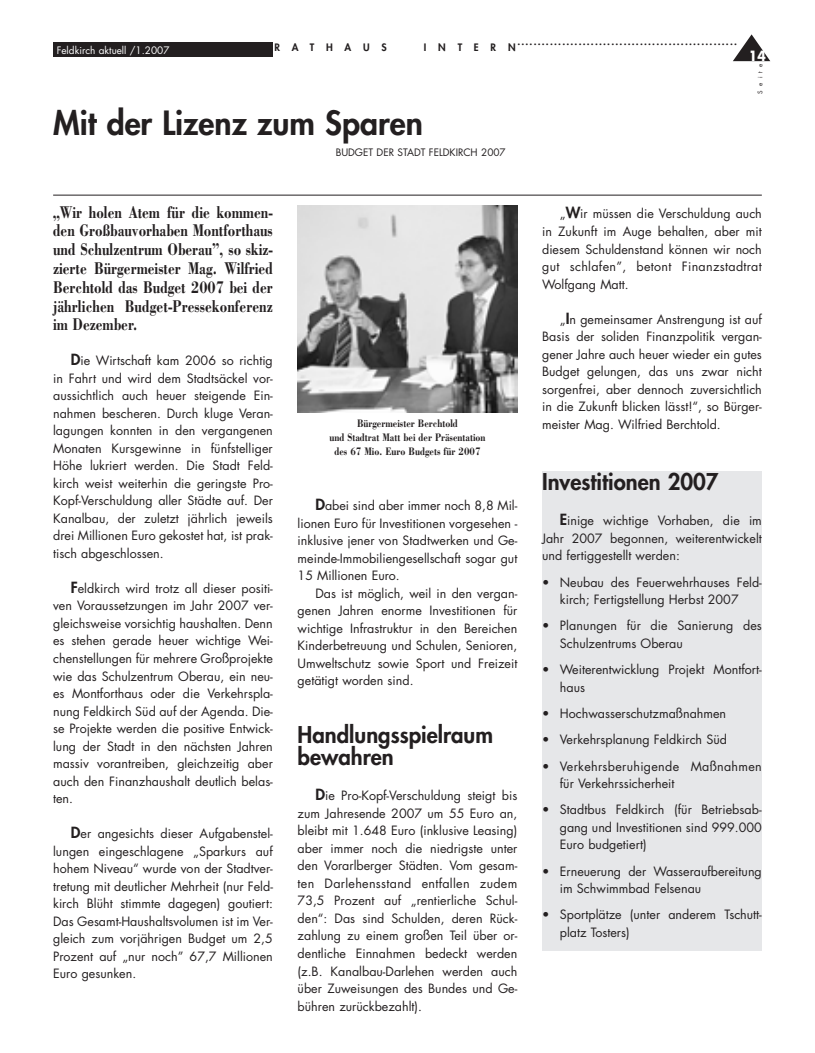
<style>
.page{position:relative;width:815px;height:1053px;background:#fff}
.page>*{position:absolute;margin:0;border:0;box-sizing:border-box;transform-origin:0 0}
.t1{font:800 32.5px "Futura";color:#231f20}
.t2{font:800 22.5px/22.5px "Futura";color:#231f20}
.t3{font:700 17.5px/18.8px "Bodoni";letter-spacing:.005em;color:#231f20;text-align:justify;scale:.77 1}
.t4{font:700 13.75px "Futura";color:#fff;scale:.9 1}
.t5{font:12.5px/17.5px "Futura";color:#231f20;text-align:justify}
.t6{font:12.5px/17.5px "Futura";letter-spacing:.025em;color:#231f20}
.t7{font:700 11.25px/13.8px "Bodoni";color:#231f20;text-align:center;scale:.8 1}
.t8{font:800 10px "Futura";letter-spacing:1.18em;color:#231f20}
.t9{font:10px "Futura";color:#231f20}
.t10{font:10px "Futura";color:#fff}
.t11{font:6.25px "Futura";letter-spacing:.675em;color:#231f20}
.s1{font-weight:800;font-size:15px}
</style>
<div class="page">
<div style="left:53px;top:43px;width:220px;height:14px;background:#231f20"></div>
<hr style="left:53px;top:195px;width:709px;height:1px;background:#231f20">
<svg style="left:733px;top:34px;width:37px;height:27px"></svg>
<div style="left:542px;top:471px;width:220px;height:479px;background:#e6e7e9"></div>
<img style="left:298px;top:206px;width:219px;height:206px">
<p class="t10" style="left:57px;top:45px;width:114px">Feldkirch aktuell /1.2007</p>
<p class="t8" style="left:275px;top:43px;width:114px">RATHAUS</p>
<p class="t8" style="left:424px;top:43px;width:93px">INTERN</p>
<p class="t8" style="left:517px;top:36px;width:221px">......................................................</p>
<h1 class="t1" style="left:53px;top:107px;width:371px">Mit der Lizenz zum Sparen</h1>
<p class="t9" style="left:336px;top:148px;width:172px">BUDGET DER STADT FELDKIRCH 2007</p>
<p class="t4" style="left:749px;top:50px;width:20px">14</p>
<p class="t11" style="left:757px;top:94px;width:32px;rotate:-90deg">Seite</p>
<h3 class="t3" style="left:53px;top:202px;width:287px">„Wir holen Atem für die kommen&shy;den Großbauvorhaben Montforthaus und Schulzentrum Oberau”, so skiz&shy;zierte Bürgermeister Mag. Wilfried Berchtold das Budget 2007 bei der jährlichen Budget-Pressekonferenz im Dezember.</h3>
<p class="t5" style="left:53px;top:353px;width:221px;text-indent:18px"><span class="s1">D</span>ie Wirtschaft kam 2006 so richtig in Fahrt und wird dem Stadtsäckel vor&shy;aussichtlich auch heuer steigende Ein&shy;nahmen bescheren. Durch kluge Veran&shy;lagungen konnten in den vergangenen Monaten Kursgewinne in fünfstelliger Höhe lukriert werden. Die Stadt Feld&shy;kirch weist weiterhin die geringste Pro-Kopf-Verschuldung aller Städte auf. Der Kanalbau, der zuletzt jährlich jeweils drei Millionen Euro gekostet hat, ist prak&shy;tisch abgeschlossen.</p>
<p class="t5" style="left:53px;top:580px;width:221px;text-indent:18px"><span class="s1">F</span>eldkirch wird trotz all dieser positi&shy;ven Voraussetzungen im Jahr 2007 ver&shy;gleichsweise vorsichtig haushalten. Denn es stehen gerade heuer wichtige Wei&shy;chenstellungen für mehrere Großprojekte wie das Schulzentrum Oberau, ein neu&shy;es Montforthaus oder die Verkehrspla&shy;nung Feldkirch Süd auf der Agenda. Die&shy;se Projekte werden die positive Entwick&shy;lung der Stadt in den nächsten Jahren massiv vorantreiben, gleichzeitig aber auch den Finanzhaushalt deutlich belas&shy;ten.</p>
<p class="t5" style="left:53px;top:825px;width:221px;text-indent:18px"><span class="s1">D</span>er angesichts dieser Aufgabenstel&shy;lungen eingeschlagene „Sparkurs auf hohem Niveau“ wurde von der Stadtver&shy;tretung mit deutlicher Mehrheit (nur Feld&shy;kirch Blüht stimmte dagegen) goutiert:<br>Das Gesamt-Haushaltsvolumen ist im Ver&shy;gleich zum vorjährigen Budget um 2,5<br>Prozent auf „nur noch” 67,7 Millionen Euro gesunken.</p>
<p class="t7" style="left:329px;top:416px;width:197px">Bürgermeister Berchtold<br>und Stadtrat Matt bei der Präsentation des 67 Mio. Euro Budgets für 2007</p>
<p class="t5" style="left:298px;top:498px;width:221px;text-indent:18px"><span class="s1">D</span>abei sind aber immer noch 8,8 Mil&shy;lionen Euro für Investitionen vorgesehen - inklusive jener von Stadtwerken und Ge&shy;meinde-Immobiliengesellschaft sogar gut 15 Millionen Euro.</p>
<p class="t5" style="left:298px;top:585px;width:221px;text-indent:18px">Das ist möglich, weil in den vergan&shy;genen Jahren enorme Investitionen für wichtige Infrastruktur in den Bereichen Kinderbetreuung und Schulen, Senioren, Umweltschutz sowie Sport und Freizeit getätigt worden sind.</p>
<h2 class="t2" style="left:298px;top:725px;width:197px">Handlungsspielraum bewahren</h2>
<p class="t5" style="left:298px;top:788px;width:221px;text-indent:18px"><span class="s1">D</span>ie Pro-Kopf-Verschuldung steigt bis zum Jahresende 2007 um 55 Euro an, bleibt mit 1.648 Euro (inklusive Leasing) aber immer noch die niedrigste unter den Vorarlberger Städten. Vom gesam&shy;ten Darlehensstand entfallen zudem 73,5 Prozent auf „rentierliche Schul&shy;den“: Das sind Schulden, deren Rück&shy;zahlung zu einem großen Teil über or&shy;dentliche Einnahmen bedeckt werden (z.B. Kanalbau-Darlehen werden auch über Zuweisungen des Bundes und Ge&shy;bühren zurückbezahlt).</p>
<p class="t5" style="left:542px;top:206px;width:221px;text-indent:18px">„<span class="s1">W</span>ir müssen die Verschuldung auch in Zukunft im Auge behalten, aber mit diesem Schuldenstand können wir noch gut schlafen”, betont Finanzstadtrat Wolfgang Matt.</p>
<p class="t5" style="left:542px;top:311px;width:221px;text-indent:18px">„<span class="s1">I</span>n gemeinsamer Anstrengung ist auf Basis der soliden Finanzpolitik vergan&shy;gener Jahre auch heuer wieder ein gutes Budget gelungen, das uns zwar nicht sorgenfrei, aber dennoch zuversichtlich in die Zukunft blicken lässt!“, so Bürger&shy;meister Mag. Wilfried Berchtold.</p>
<h2 class="t2" style="left:542px;top:472px;width:178px">Investitionen 2007</h2>
<p class="t5" style="left:542px;top:513px;width:221px;text-indent:18px"><span class="s1">E</span>inige wichtige Vorhaben, die im Jahr 2007 begonnen, weiterentwickelt und fertiggestellt werden:</p>
<p class="t5" style="left:542px;top:574px;width:221px;text-align:center">• Neubau des Feuerwehrhauses Feld&shy;kirch; Fertigstellung Herbst 2007</p>
<p class="t5" style="left:560px;top:618px;width:204px;text-indent:-18px">• Planungen für die Sanierung des<br>Schulzentrums Oberau</p>
<p class="t5" style="left:560px;top:662px;width:203px;text-indent:-18px">• Weiterentwicklung Projekt Montfort&shy;haus</p>
<p class="t5" style="left:542px;top:705px;width:186px">• Hochwasserschutzmaßnahmen</p>
<p class="t5" style="left:542px;top:732px;width:186px">• Verkehrsplanung Feldkirch Süd</p>
<p class="t6" style="left:560px;top:758px;width:203px;text-indent:-18px">• Verkehrsberuhigende Maßnahmen für Verkehrssicherheit</p>
<p class="t5" style="left:560px;top:802px;width:203px;text-indent:-18px">• Stadtbus Feldkirch (für Betriebsab&shy;gang und Investitionen sind 999.000<br>Euro budgetiert)</p>
<p class="t5" style="left:560px;top:863px;width:203px;text-indent:-18px">• Erneuerung der Wasseraufbereitung im Schwimmbad Felsenau</p>
<p class="t5" style="left:560px;top:907px;width:204px;text-indent:-18px">• Sportplätze (unter anderem Tschutt&shy;platz Tosters)</p>
</div>
